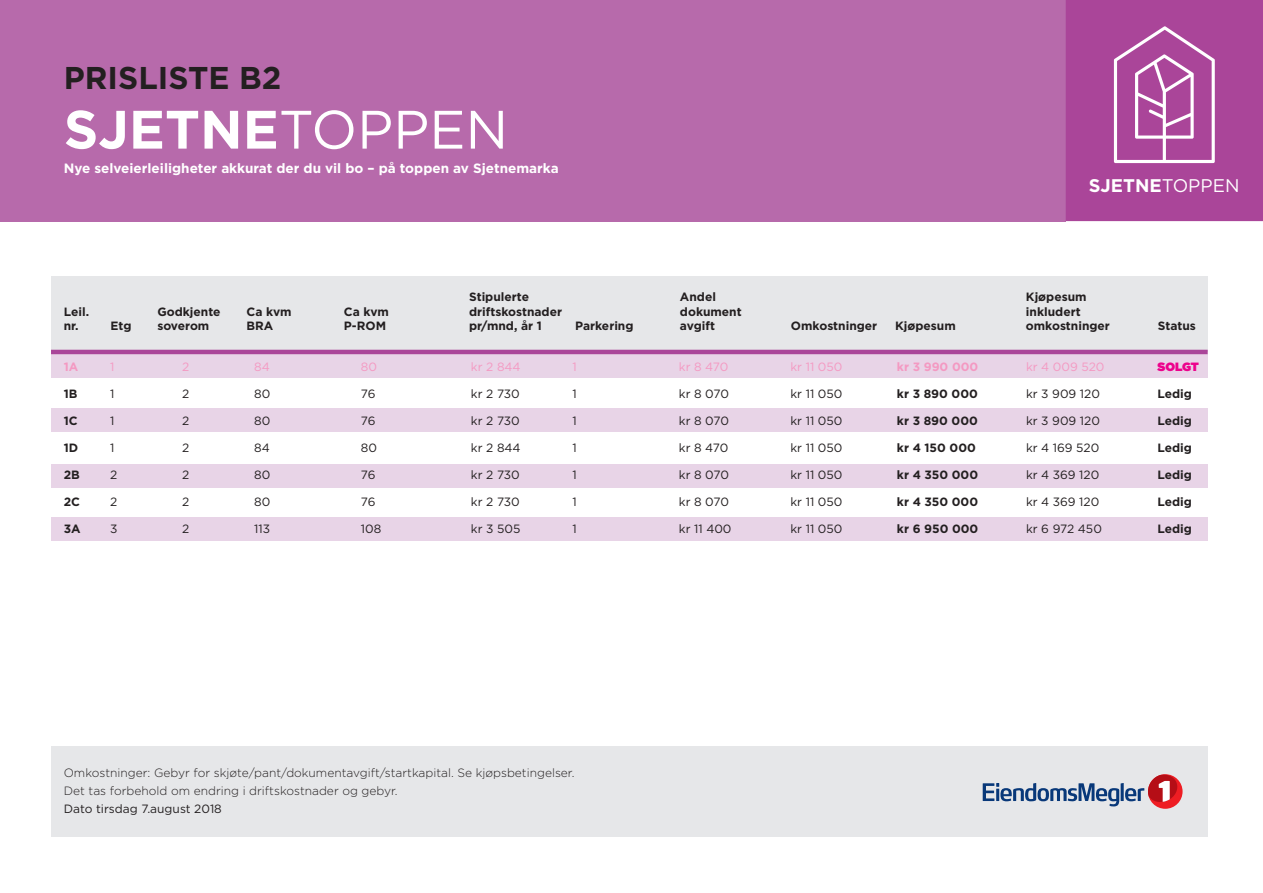
<style>
.page{position:relative;width:1263px;height:893px;background:#fff}
.page>*{position:absolute;margin:0;border:0;box-sizing:border-box;transform-origin:0 0}
.t1{font:700 54px "Gotham";color:#fff}
.t2{font:700 31.5px "Gotham";color:#231f20}
.t3{font:700 18.3px "Gotham";color:#fff}
.t4{font:700 13.5px "Gotham";color:#fff}
.t5{font:700 12px/14.4px "Gotham";color:#231f20}
.t6{font:12px "Gotham";color:#231f20}
.t7{font:300 12px/18px "Gotham";color:#231f20}
.t8{font:12px "Gotham";color:#f499c2}
.t9{font:700 12px "Gotham";color:#f499c2}
.t10{font:900 12px "Gotham";letter-spacing:-.005em;color:#ed028c}
.s1{font-weight:400}
</style>
<div class="page">
<div style="left:51px;top:276px;width:1157px;height:76px;background:#e6e7e9"></div>
<div style="left:51px;top:746px;width:1157px;height:91px;background:#e6e7e9"></div>
<div style="left:51px;top:465px;width:1157px;height:23px;background:#e8d4e7"></div>
<div style="left:51px;top:517px;width:1157px;height:23px;background:#e8d4e7"></div>
<div style="left:51px;top:408px;width:1157px;height:24px;background:#e8d4e7"></div>
<div style="left:51px;top:354px;width:1157px;height:24px;background:#e8d4e7"></div>
<div style="left:0;top:0;width:1066px;height:221px;background:#b76aab"></div>
<div style="left:1148px;top:774px;width:34px;height:35px;background:#ee1d23;border-radius:50%"></div>
<svg style="left:983px;top:774px;width:196px;height:32px"></svg>
<hr style="left:51px;top:350px;width:1157px;height:4px;background:#aa4599">
<div style="left:1066px;top:1px;width:196px;height:219px;background:#aa4599"></div>
<svg style="left:1114px;top:26px;width:101px;height:137px"></svg>
<div style="left:1066px;top:0;width:197px;height:221px;border:2px solid #aa4599"></div>
<h2 class="t2" style="left:64px;top:57px;width:219px">PRISLISTE B2</h2>
<h1 class="t1" style="left:64px;top:94px;width:446px">SJETNE<span class="s1">TOPPEN</span></h1>
<p class="t4" style="left:64px;top:159px;width:496px">Nye selveierleiligheter akkurat der du vil bo – på toppen av Sjetnemarka</p>
<p class="t5" style="left:64px;top:304px;width:27px">Leil. nr.</p>
<p class="t5" style="left:111px;top:318px;width:22px">Etg</p>
<p class="t5" style="left:157px;top:304px;width:65px">Godkjente soverom</p>
<p class="t5" style="left:247px;top:304px;width:47px">Ca kvm<br>BRA</p>
<p class="t5" style="left:344px;top:304px;width:47px">Ca kvm<br>P-ROM</p>
<p class="t5" style="left:469px;top:290px;width:95px">Stipulerte driftskostnader pr/mnd, år 1</p>
<p class="t5" style="left:575px;top:318px;width:60px">Parkering</p>
<p class="t5" style="left:680px;top:290px;width:63px">Andel dokument avgift</p>
<p class="t5" style="left:791px;top:318px;width:88px">Omkostninger</p>
<p class="t5" style="left:895px;top:318px;width:62px">Kjøpesum</p>
<h3 class="t3" style="left:1089px;top:174px;width:152px">SJETNE<span class="s1">TOPPEN</span></h3>
<p class="t5" style="left:1026px;top:290px;width:86px">Kjøpesum inkludert omkostninger</p>
<p class="t5" style="left:1158px;top:318px;width:40px">Status</p>
<p class="t9" style="left:64px;top:359px;width:16px">1A</p>
<p class="t8" style="left:110px;top:359px;width:6px">1</p>
<p class="t8" style="left:182px;top:359px;width:9px">2</p>
<p class="t8" style="left:254px;top:359px;width:17px">84</p>
<p class="t8" style="left:361px;top:359px;width:18px">80</p>
<p class="t8" style="left:471px;top:359px;width:51px">kr 2 844</p>
<p class="t8" style="left:572px;top:359px;width:6px">1</p>
<p class="t8" style="left:679px;top:359px;width:51px">kr 8 470</p>
<p class="t8" style="left:790px;top:359px;width:53px">kr 11 050</p>
<p class="t9" style="left:897px;top:359px;width:83px">kr 3 990 000</p>
<p class="t8" style="left:1026px;top:359px;width:80px">kr 4 009 520</p>
<p class="t10" style="left:1157px;top:358px;width:43px">SOLGT</p>
<p class="t5" style="left:64px;top:387px;width:15px">1B</p>
<p class="t6" style="left:110px;top:386px;width:6px">1</p>
<p class="t6" style="left:182px;top:386px;width:9px">2</p>
<p class="t6" style="left:254px;top:386px;width:18px">80</p>
<p class="t6" style="left:361px;top:386px;width:16px">76</p>
<p class="t6" style="left:471px;top:386px;width:50px">kr 2 730</p>
<p class="t6" style="left:572px;top:386px;width:6px">1</p>
<p class="t6" style="left:679px;top:386px;width:52px">kr 8 070</p>
<p class="t6" style="left:790px;top:386px;width:53px">kr 11 050</p>
<p class="t5" style="left:897px;top:387px;width:82px">kr 3 890 000</p>
<p class="t6" style="left:1026px;top:386px;width:76px">kr 3 909 120</p>
<p class="t5" style="left:1157px;top:387px;width:36px">Ledig</p>
<p class="t5" style="left:64px;top:414px;width:15px">1C</p>
<p class="t6" style="left:110px;top:413px;width:6px">1</p>
<p class="t6" style="left:182px;top:413px;width:9px">2</p>
<p class="t6" style="left:254px;top:413px;width:18px">80</p>
<p class="t6" style="left:361px;top:413px;width:16px">76</p>
<p class="t6" style="left:471px;top:413px;width:50px">kr 2 730</p>
<p class="t6" style="left:572px;top:413px;width:6px">1</p>
<p class="t6" style="left:679px;top:413px;width:52px">kr 8 070</p>
<p class="t6" style="left:790px;top:413px;width:53px">kr 11 050</p>
<p class="t5" style="left:897px;top:414px;width:82px">kr 3 890 000</p>
<p class="t6" style="left:1026px;top:413px;width:76px">kr 3 909 120</p>
<p class="t5" style="left:1157px;top:414px;width:36px">Ledig</p>
<p class="t5" style="left:64px;top:441px;width:16px">1D</p>
<p class="t6" style="left:110px;top:440px;width:6px">1</p>
<p class="t6" style="left:182px;top:440px;width:9px">2</p>
<p class="t6" style="left:254px;top:440px;width:17px">84</p>
<p class="t6" style="left:361px;top:440px;width:18px">80</p>
<p class="t6" style="left:471px;top:440px;width:51px">kr 2 844</p>
<p class="t6" style="left:572px;top:440px;width:6px">1</p>
<p class="t6" style="left:679px;top:440px;width:51px">kr 8 470</p>
<p class="t6" style="left:790px;top:440px;width:53px">kr 11 050</p>
<p class="t5" style="left:897px;top:441px;width:80px">kr 4 150 000</p>
<p class="t6" style="left:1026px;top:440px;width:75px">kr 4 169 520</p>
<p class="t5" style="left:1157px;top:441px;width:36px">Ledig</p>
<p class="t5" style="left:64px;top:468px;width:18px">2B</p>
<p class="t6" style="left:110px;top:467px;width:9px">2</p>
<p class="t6" style="left:182px;top:467px;width:9px">2</p>
<p class="t6" style="left:254px;top:467px;width:18px">80</p>
<p class="t6" style="left:361px;top:467px;width:16px">76</p>
<p class="t6" style="left:471px;top:467px;width:50px">kr 2 730</p>
<p class="t6" style="left:572px;top:467px;width:6px">1</p>
<p class="t6" style="left:679px;top:467px;width:52px">kr 8 070</p>
<p class="t6" style="left:790px;top:467px;width:53px">kr 11 050</p>
<p class="t5" style="left:897px;top:468px;width:83px">kr 4 350 000</p>
<p class="t6" style="left:1026px;top:467px;width:75px">kr 4 369 120</p>
<p class="t5" style="left:1157px;top:468px;width:36px">Ledig</p>
<p class="t5" style="left:64px;top:495px;width:18px">2C</p>
<p class="t6" style="left:110px;top:494px;width:9px">2</p>
<p class="t6" style="left:182px;top:494px;width:9px">2</p>
<p class="t6" style="left:254px;top:494px;width:18px">80</p>
<p class="t6" style="left:361px;top:494px;width:16px">76</p>
<p class="t6" style="left:471px;top:494px;width:50px">kr 2 730</p>
<p class="t6" style="left:572px;top:494px;width:6px">1</p>
<p class="t6" style="left:679px;top:494px;width:52px">kr 8 070</p>
<p class="t6" style="left:790px;top:494px;width:53px">kr 11 050</p>
<p class="t5" style="left:897px;top:495px;width:83px">kr 4 350 000</p>
<p class="t6" style="left:1026px;top:494px;width:75px">kr 4 369 120</p>
<p class="t5" style="left:1157px;top:495px;width:36px">Ledig</p>
<p class="t5" style="left:64px;top:522px;width:18px">3A</p>
<p class="t6" style="left:110px;top:521px;width:9px">3</p>
<p class="t6" style="left:182px;top:521px;width:9px">2</p>
<p class="t6" style="left:254px;top:521px;width:17px">113</p>
<p class="t6" style="left:361px;top:521px;width:22px">108</p>
<p class="t6" style="left:471px;top:521px;width:51px">kr 3 505</p>
<p class="t6" style="left:572px;top:521px;width:6px">1</p>
<p class="t6" style="left:679px;top:521px;width:54px">kr 11 400</p>
<p class="t6" style="left:790px;top:521px;width:53px">kr 11 050</p>
<p class="t5" style="left:897px;top:522px;width:83px">kr 6 950 000</p>
<p class="t6" style="left:1026px;top:521px;width:77px">kr 6 972 450</p>
<p class="t5" style="left:1157px;top:522px;width:36px">Ledig</p>
<p class="t7" style="left:64px;top:764px;width:512px">Omkostninger: Gebyr for skjøte/pant/dokumentavgift/startkapital. Se kjøpsbetingelser.<br>Det tas forbehold om endring i driftskostnader og gebyr.</p>
<p class="t6" style="left:64px;top:801px;width:160px">Dato tirsdag 7.august 2018</p>
</div>
